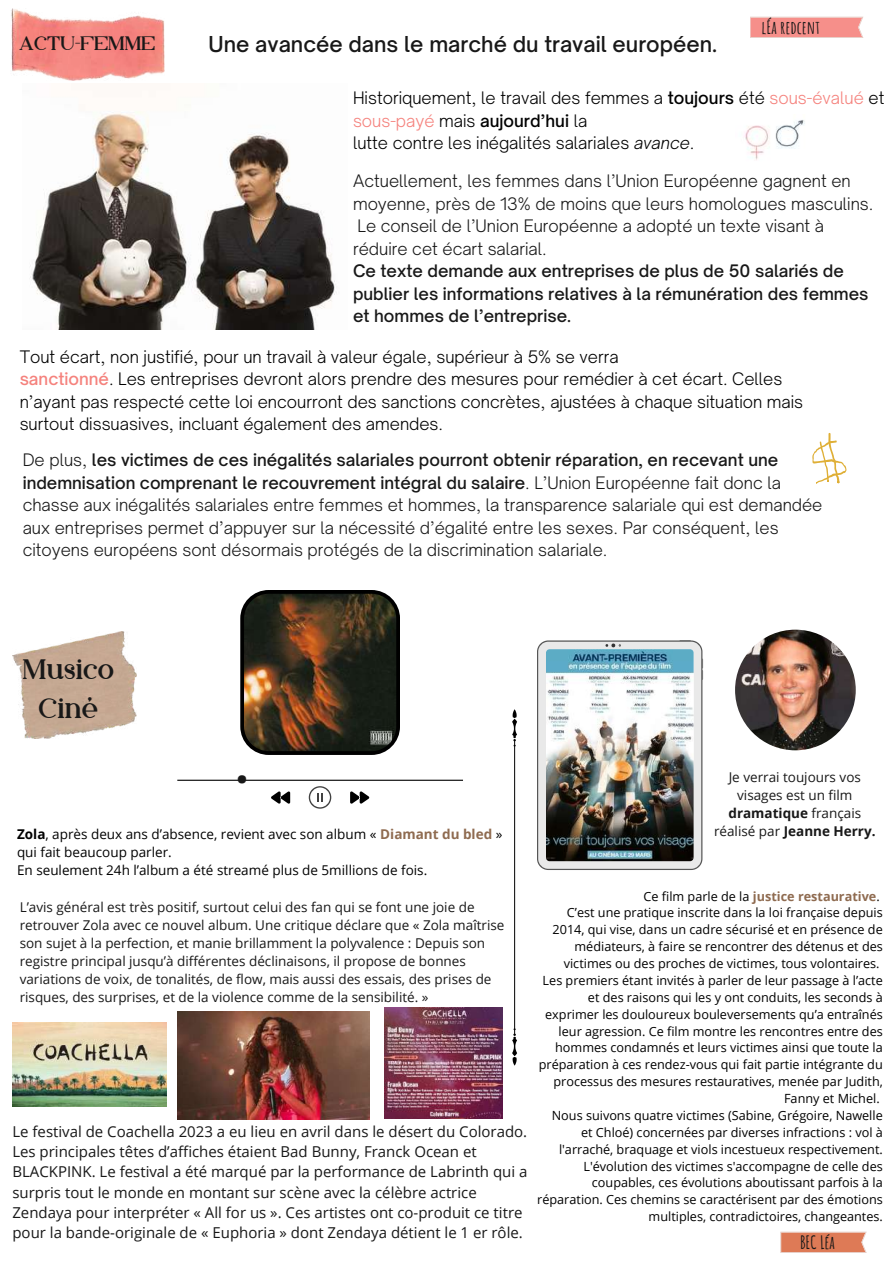
<style>
.page{position:relative;width:893px;height:1264px;background:#fff}
.page>*{position:absolute;margin:0;border:0;box-sizing:border-box;transform-origin:0 0}
.t1{font:47.25px "Abril Fatface";color:#181818}
.t2{font:28.2px/39px "Kuchek";color:#181818;text-align:center}
.t3{font:500 21px "Open Sauce One";color:#181818}
.t4{font:19.5px "Kuchek";color:#181818}
.t5{font:700 18px "Amatic SC";color:#181818}
.t6{font:300 16.5px/22.5px "Open Sauce One";color:#181818}
.t7{font:300 16.5px/22.5px "Open Sauce One";color:#000}
.t8{font:500 16.5px/22.5px "Open Sauce One";color:#181818}
.t9{font:15px/20.2px "Open Sans";color:#181818}
.t10{font:13.5px/18px "Open Sans";color:#181818}
.t11{font:13.5px/18px "Open Sans";color:#000}
.t12{font:12.6px/16.8px "Open Sans";color:#000;text-align:right}
.s1{font-weight:500}
.s2{color:#f5827d}
.s3{font-style:italic}
.s4{font-weight:500;color:#f5827d}
.s5{font-weight:700}
.s6{font-weight:700;color:#8f6b50}
</style>
<div class="page">
<img style="left:11px;top:9px;width:153px;height:71px">
<img style="left:30px;top:111px;width:307px;height:218px">
<svg style="left:750px;top:17px;width:113px;height:21px;background:#f49792"></svg>
<img style="left:744px;top:120px;width:61px;height:40px">
<svg style="left:813px;top:433px;width:33px;height:51px"></svg>
<img style="left:12px;top:631px;width:124px;height:107px">
<img style="left:240px;top:590px;width:160px;height:164px">
<img style="left:537px;top:640px;width:166px;height:230px">
<svg style="left:512px;top:709px;width:5px;height:356px"></svg>
<img style="left:735px;top:629px;width:120px;height:121px;border-radius:50%">
<hr style="left:177px;top:779px;width:286px;height:1px;background:#000">
<svg style="left:309px;top:786px;width:22px;height:22px"></svg>
<svg style="left:271px;top:791px;width:19px;height:12px"></svg>
<svg style="left:350px;top:791px;width:19px;height:12px"></svg>
<img style="left:12px;top:1022px;width:154px;height:84px">
<img style="left:384px;top:1007px;width:118px;height:111px">
<img style="left:177px;top:1011px;width:192px;height:108px">
<svg style="left:780px;top:1231px;width:86px;height:21px;background:#e08767"></svg>
<h3 class="t4" style="left:19px;top:35px;width:137px">ACTU-FEMME</h3>
<h3 class="t5" style="left:761px;top:16px;width:60px">lÉa redcent</h3>
<h3 class="t3" style="left:209px;top:31px;width:510px">Une avancée dans le marché du travail européen.</h3>
<h3 class="t7" style="left:353px;top:87px;width:533px">Historiquement, le travail des femmes a <span class="s1">toujours</span> été <span class="s2">sous-évalué</span> et <span class="s2">sous-payé</span> mais <span class="s1">aujourd’hui</span> la<br>lutte contre les inégalités salariales <span class="s3">avance</span>.</h3>
<h3 class="t6" style="left:353px;top:169px;width:522px">Actuellement, les femmes dans l’Union Européenne gagnent en moyenne, près de 13% de moins que leurs homologues masculins.<br>Le conseil de l’Union Européenne a adopté un texte visant à réduire cet écart salarial.</h3>
<h3 class="t8" style="left:353px;top:259px;width:517px">Ce texte demande aux entreprises de plus de 50 salariés de publier les informations relatives à la rémunération des femmes et hommes de l’entreprise.</h3>
<p class="t7" style="left:20px;top:345px;width:785px">Tout écart, non justifié, pour un travail à valeur égale, supérieur à 5% se verra<br><span class="s4">sanctionné</span>. Les entreprises devront alors prendre des mesures pour remédier à cet écart. Celles n’ayant pas respecté cette loi encourront des sanctions concrètes, ajustées à chaque situation mais surtout dissuasives, incluant également des amendes.</p>
<p class="t6" style="left:23px;top:449px;width:801px">De plus, <span class="s1">les victimes de ces inégalités salariales pourront obtenir réparation, en recevant une indemnisation comprenant le recouvrement intégral du salaire</span>. L’Union Européenne fait donc la chasse aux inégalités salariales entre femmes et hommes, la transparence salariale qui est demandée aux entreprises permet d’appuyer sur la nécessité d’égalité entre les sexes. Par conséquent, les citoyens européens sont désormais protégés de la discrimination salariale.</p>
<h2 class="t2" style="left:23px;top:649px;width:93px">Musico<br>Ciné</h2>
<h1 class="t1" style="left:236px;top:732px;width:14px">.</h1>
<p class="t11" style="left:17px;top:824px;width:487px"><span class="s5">Zola</span>, après deux ans d’absence, revient avec son album « <span class="s6">Diamant du bled</span> » qui fait beaucoup parler.<br>En seulement 24h l’album a été streamé plus de 5millions de fois.</p>
<p class="t10" style="left:20px;top:898px;width:486px">L’avis général est très positif, surtout celui des fan qui se font une joie de retrouver Zola avec ce nouvel album. Une critique déclare que « Zola maîtrise son sujet à la perfection, et manie brillamment la polyvalence : Depuis son registre principal jusqu’à différentes déclinaisons, il propose de bonnes variations de voix, de tonalités, de flow, mais aussi des essais, des prises de risques, des surprises, et de la violence comme de la sensibilité. »</p>
<p class="t9" style="left:12px;top:1120px;width:516px">Le festival de Coachella 2023 a eu lieu en avril dans le désert du Colorado.<br>Les principales têtes d’affiches étaient Bad Bunny, Franck Ocean et BLACKPINK. Le festival a été marqué par la performance de Labrinth qui a surpris tout le monde en montant sur scène avec la célèbre actrice Zendaya pour interpréter « All for us ». Ces artistes ont co-produit ce titre pour la bande-originale de « Euphoria » dont Zendaya détient le 1 er rôle.</p>
<p class="t10" style="left:714px;top:767px;width:163px;text-align:center">Je verrai toujours vos visages est un film <span class="s5">dramatique</span> français réalisé par <span class="s5">Jeanne Herry.</span></p>
<p class="t12" style="left:537px;top:887px;width:347px">Ce film parle de la <span class="s6">justice restaurative</span>.<br>C’est une pratique inscrite dans la loi française depuis 2014, qui vise, dans un cadre sécurisé et en présence de médiateurs, à faire se rencontrer des détenus et des victimes ou des proches de victimes, tous volontaires.<br>Les premiers étant invités à parler de leur passage à l’acte et des raisons qui les y ont conduits, les seconds à exprimer les douloureux bouleversements qu’a entraînés leur agression. Ce film montre les rencontres entre des hommes condamnés et leurs victimes ainsi que toute la préparation à ces rendez-vous qui fait partie intégrante du processus des mesures restauratives, menée par Judith, Fanny et Michel.<br>Nous suivons quatre victimes (Sabine, Grégoire, Nawelle et Chloé) concernées par diverses infractions : vol à l'arraché, braquage et viols incestueux respectivement.<br>L'évolution des victimes s'accompagne de celle des coupables, ces évolutions aboutissant parfois à la réparation. Ces chemins se caractérisent par des émotions multiples, contradictoires, changeantes.</p>
<h3 class="t5" style="left:800px;top:1230px;width:36px">BEC Léa</h3>
</div>
